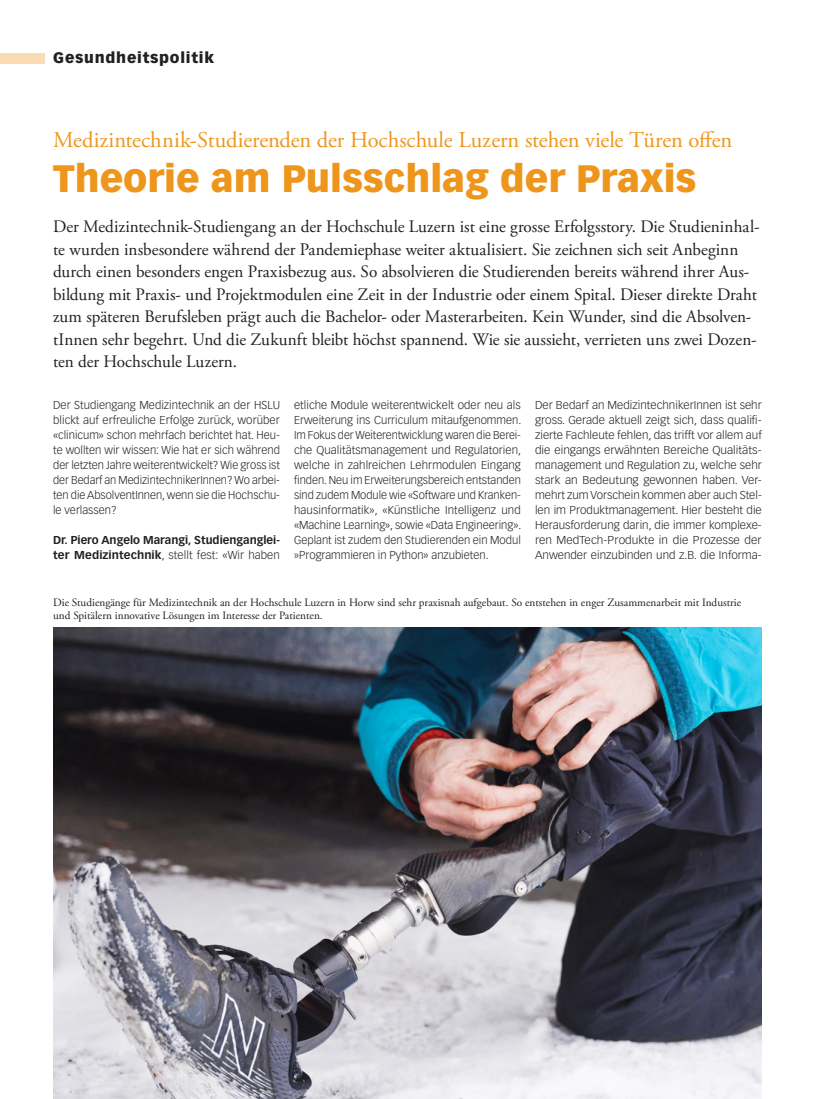
<style>
.page{position:relative;width:815px;height:1099px;background:#fff}
.page>*{position:absolute;margin:0;border:0;box-sizing:border-box;transform-origin:0 0}
.Titel_GP{font:900 37.5px "Vectora LT Std";color:#ee961c}
.Obertitel_GP{font:22.5px "Adobe Garamond Pro";letter-spacing:-.01em;color:#ee961c}
.Lead{font:17.5px/22.5px "Adobe Garamond Pro";letter-spacing:-.005em;color:#231f20}
.t1{font:900 15px "Vectora LT Std";letter-spacing:.05em;color:#231f20}
.Lauftext{font:300 11.25px/15px "Vectora LT Std";color:#231f20;text-align:justify}
.Legende{font:11.25px/13.5px "Adobe Garamond Pro";color:#231f20}
.Lauftext-2{font:700 11.25px/15px "Vectora LT Std";color:#231f20}
.s1{font-weight:300}
</style>
<div class="page">
<div style="left:0;top:53px;width:45px;height:10px;background:#fbdbb3"></div>
<img style="left:53px;top:628px;width:709px;height:470px">
<h3 class="t1" style="left:53px;top:49px;width:162px">Gesundheitspolitik</h3>
<p class="Obertitel_GP" style="left:53px;top:126px;width:681px">Medizintechnik-Studierenden der Hochschule Luzern stehen viele Türen offen</p>
<p class="Titel_GP" style="left:53px;top:155px;width:645px">Theorie am Pulsschlag der Praxis</p>
<p class="Lead" style="left:53px;top:216px;width:708px">Der Medizintechnik-Studiengang an der Hochschule Luzern ist eine grosse Erfolgsstory. Die Studieninhal&shy;te wurden insbesondere während der Pandemiephase weiter aktualisiert. Sie zeichnen sich seit Anbeginn durch einen besonders engen Praxisbezug aus. So absolvieren die Studierenden bereits während ihrer Aus&shy;bildung mit Praxis- und Projektmodulen eine Zeit in der Industrie oder einem Spital. Dieser direkte Draht zum späteren Berufsleben prägt auch die Bachelor- oder Masterarbeiten. Kein Wunder, sind die Absolven&shy;tInnen sehr begehrt. Und die Zukunft bleibt höchst spannend. Wie sie aussieht, verrieten uns zwei Dozen&shy;ten der Hochschule Luzern.</p>
<p class="Lauftext" style="left:53px;top:398px;width:228px">Der Studiengang Medizintechnik an der HSLU blickt auf erfreuliche Erfolge zurück, worüber «clinicum» schon mehrfach berichtet hat. Heu&shy;te wollten wir wissen: Wie hat er sich während der letzten Jahre weiterentwickelt? Wie gross ist der Bedarf an MedizintechnikerInnen? Wo arbei&shy;ten die AbsolventInnen, wenn sie die Hochschu&shy;le verlassen?</p>
<p class="Lauftext-2" style="left:53px;top:533px;width:228px">Dr. Piero Angelo Marangi, Studienganglei&shy;ter Medizintechnik<span class="s1">, stellt fest: «Wir haben</span></p>
<p class="Lauftext" style="left:294px;top:398px;width:229px">etliche Module weiterentwickelt oder neu als Erweiterung ins Curriculum mitaufgenommen.<br>Im Fokus der Weiterentwicklung waren die Berei&shy;che Qualitätsmanagement und Regulatorien, welche in zahlreichen Lehrmodulen Eingang finden. Neu im Erweiterungsbereich entstanden sind zudem Module wie «Software und Kranken&shy;hausinformatik», «Künstliche Intelligenz und «Machine Learning», sowie «Data Engineering».<br>Geplant ist zudem den Studierenden ein Modul »Programmieren in Python» anzubieten.</p>
<p class="Lauftext" style="left:535px;top:398px;width:228px">Der Bedarf an MedizintechnikerInnen ist sehr gross. Gerade aktuell zeigt sich, dass qualifi&shy;zierte Fachleute fehlen, das trifft vor allem auf die eingangs erwähnten Bereiche Qualitäts&shy;management und Regulation zu, welche sehr stark an Bedeutung gewonnen haben. Ver&shy;mehrt zum Vorschein kommen aber auch Stel&shy;len im Produktmanagement. Hier besteht die Herausforderung darin, die immer komplexe&shy;ren MedTech-Produkte in die Prozesse der Anwender einzubinden und z.B. die Informa-</p>
<p class="Legende" style="left:53px;top:596px;width:690px">Die Studiengänge für Medizintechnik an der Hochschule Luzern in Horw sind sehr praxisnah aufgebaut. So entstehen in enger Zusammenarbeit mit Industrie und Spitälern innovative Lösungen im Interesse der Patienten.</p>
</div>
